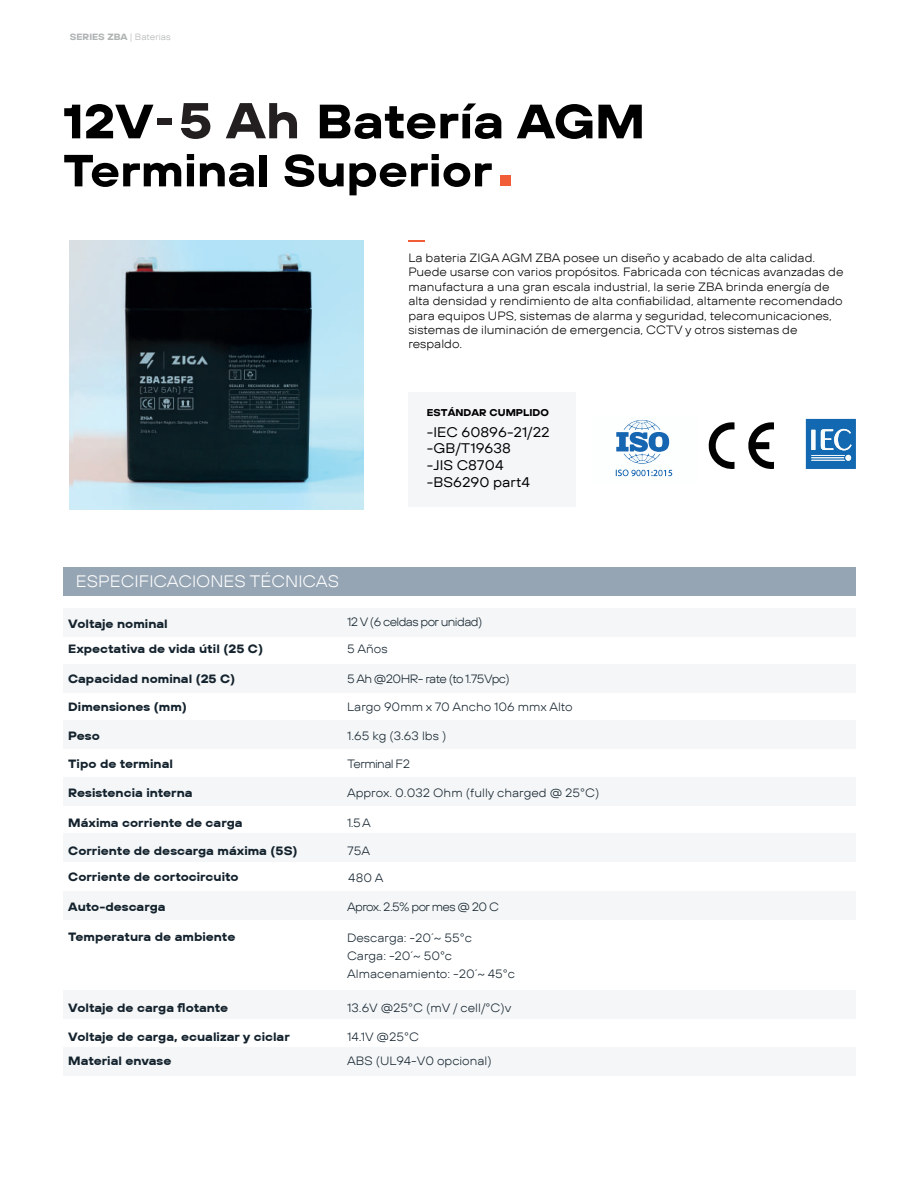
<style>
.page{position:relative;width:918px;height:1188px;background:#fff}
.page>*{position:absolute;margin:0;border:0;box-sizing:border-box;transform-origin:0 0}
.t1{font:300 16.5px "TT Hoves Pro Trl Exp";color:#fff}
.t2{font:13.95px/16.6px "TT Hoves Pro Trl Exp";color:#000001}
.t3{font:300 12px/14.4px "TT Hoves Pro Trl Exp";color:#000001}
.t4{font:700 12px/24.5px "TT Hoves Pro Trl Exp";color:#13222d}
.t5{font:300 12px/18px "TT Hoves Pro Trl Exp";color:#13222d}
.t6{font:300 12px "TT Hoves Pro Trl Exp";letter-spacing:-.05em;color:#13222d}
.t7{font:700 9.9px "TT Hoves Pro Trl Exp";color:#000001}
.t8{font:9px "TT Hoves Pro Trial Variable";color:#b0b3b3}
.s1{font-family:"TT Hoves Pro Trl Exp";font-weight:300}
</style>
<div class="page">
<div style="left:408px;top:392px;width:167px;height:115px;background:#f4f6f7"></div>
<div style="left:64px;top:1047px;width:792px;height:28px;background:#f4f6f7"></div>
<div style="left:64px;top:991px;width:792px;height:28px;background:#f4f6f7"></div>
<div style="left:64px;top:892px;width:792px;height:28px;background:#f4f6f7"></div>
<div style="left:64px;top:833px;width:792px;height:29px;background:#f4f6f7"></div>
<div style="left:64px;top:777px;width:792px;height:28px;background:#f4f6f7"></div>
<div style="left:64px;top:721px;width:792px;height:28px;background:#f4f6f7"></div>
<div style="left:64px;top:664px;width:792px;height:29px;background:#f4f6f7"></div>
<div style="left:64px;top:608px;width:792px;height:29px;background:#f4f6f7"></div>
<div style="left:64px;top:567px;width:792px;height:29px;background:#96a5b4"></div>
<svg style="left:64px;top:105px;width:16px;height:33px"></svg>
<svg style="left:86px;top:104px;width:67px;height:34px"></svg>
<svg style="left:320px;top:103px;width:181px;height:36px"></svg>
<svg style="left:517px;top:104px;width:75px;height:35px"></svg>
<svg style="left:598px;top:105px;width:44px;height:33px"></svg>
<svg style="left:64px;top:155px;width:117px;height:32px"></svg>
<svg style="left:187px;top:154px;width:7px;height:32px"></svg>
<svg style="left:200px;top:163px;width:54px;height:24px"></svg>
<div style="left:260px;top:155px;width:7px;height:31px;background:#000001"></div>
<svg style="left:285px;top:154px;width:207px;height:41px"></svg>
<div style="left:500px;top:176px;width:10px;height:10px;background:#f15d36"></div>
<svg style="left:408px;top:240px;width:17px;height:1px"></svg>
<img style="left:70px;top:241px;width:294px;height:268px">
<svg style="left:709px;top:422px;width:65px;height:47px"></svg>
<svg style="left:806px;top:419px;width:50px;height:50px;background:#4085bf"></svg>
<svg style="left:615px;top:419px;width:58px;height:58px"></svg>
<svg style="left:181px;top:103px;width:29px;height:36px"></svg>
<svg style="left:226px;top:103px;width:71px;height:35px"></svg>
<div style="left:157px;top:118px;width:15px;height:7px;background:#231f20"></div>
<p class="t8" style="left:70px;top:31px;width:103px">SERIES ZBA <span class="s1">| Baterias</span></p>
<p class="t3" style="left:408px;top:250px;width:437px">La bateria ZIGA AGM ZBA posee un diseño y acabado de alta calidad.<br>Puede usarse con varios propósitos. Fabricada con técnicas avanzadas de manufactura a una gran escala industrial, la serie ZBA brinda energía de alta densidad y rendimiento de alta confiabilidad, altamente recomendado para equipos UPS, sistemas de alarma y seguridad, telecomunicaciones, sistemas de iluminación de emergencia, CCTV y otros sistemas de respaldo.</p>
<p class="t7" style="left:427px;top:406px;width:123px">ESTÁNDAR CUMPLIDO</p>
<p class="t2" style="left:427px;top:423px;width:124px">-IEC 60896-21/22 -GB/T19638<br>-JIS C8704 -BS6290 part4</p>
<h1 class="t1" style="left:76px;top:571px;width:265px">ESPECIFICACIONES TÉCNICAS</h1>
<p class="t4" style="left:68px;top:611px;width:101px">Voltaje nominal</p>
<p class="t6" style="left:347px;top:614px;width:137px">12 V (6 celdas por unidad)</p>
<p class="t4" style="left:68px;top:636px;width:196px">Expectativa de vida útil (25 C)</p>
<p class="t5" style="left:347px;top:639px;width:42px">5 Años</p>
<p class="t4" style="left:68px;top:666px;width:169px">Capacidad nominal (25 C)</p>
<p class="t6" style="left:347px;top:671px;width:164px">5 Ah @20HR- rate (to 1.75Vpc)</p>
<p class="t4" style="left:68px;top:695px;width:120px">Dimensiones (mm)</p>
<p class="t5" style="left:347px;top:698px;width:227px">Largo 90mm x 70 Ancho 106 mmx Alto</p>
<p class="t4" style="left:68px;top:723px;width:33px">Peso</p>
<p class="t5" style="left:347px;top:726px;width:101px">1.65 kg (3.63 lbs )</p>
<p class="t4" style="left:68px;top:751px;width:106px">Tipo de terminal</p>
<p class="t6" style="left:347px;top:756px;width:64px">Terminal F2</p>
<p class="t4" style="left:68px;top:780px;width:126px">Resistencia interna</p>
<p class="t5" style="left:347px;top:783px;width:254px">Approx. 0.032 Ohm (fully charged @ 25°C)</p>
<p class="t4" style="left:68px;top:810px;width:176px">Máxima corriente de carga</p>
<p class="t5" style="left:347px;top:813px;width:25px">1.5 A</p>
<p class="t4" style="left:68px;top:838px;width:231px">Corriente de descarga máxima (5S)</p>
<p class="t5" style="left:347px;top:842px;width:25px">75A</p>
<p class="t4" style="left:68px;top:864px;width:172px">Corriente de cortocircuito</p>
<p class="t4" style="left:68px;top:894px;width:99px">Auto-descarga</p>
<p class="t6" style="left:347px;top:899px;width:153px">Aprox. 2.5% por mes @ 20 C</p>
<p class="t4" style="left:68px;top:924px;width:169px">Temperatura de ambiente</p>
<p class="t5" style="left:348px;top:868px;width:37px">480 A</p>
<p class="t5" style="left:347px;top:928px;width:169px">Descarga: -20´~ 55°c<br>Carga: -20´~ 50°c<br>Almacenamiento: -20´~ 45°c</p>
<p class="t4" style="left:68px;top:996px;width:162px">Voltaje de carga flotante</p>
<p class="t5" style="left:347px;top:999px;width:166px">13.6V @25°C (mV / cell/°C)v</p>
<p class="t4" style="left:68px;top:1024px;width:223px">Voltaje de carga, ecualizar y ciclar<br>Material envase</p>
<p class="t5" style="left:347px;top:1024px;width:146px;line-height:24.5px">14.1V @25°C<br>ABS (UL94-V0 opcional)</p>
</div>
